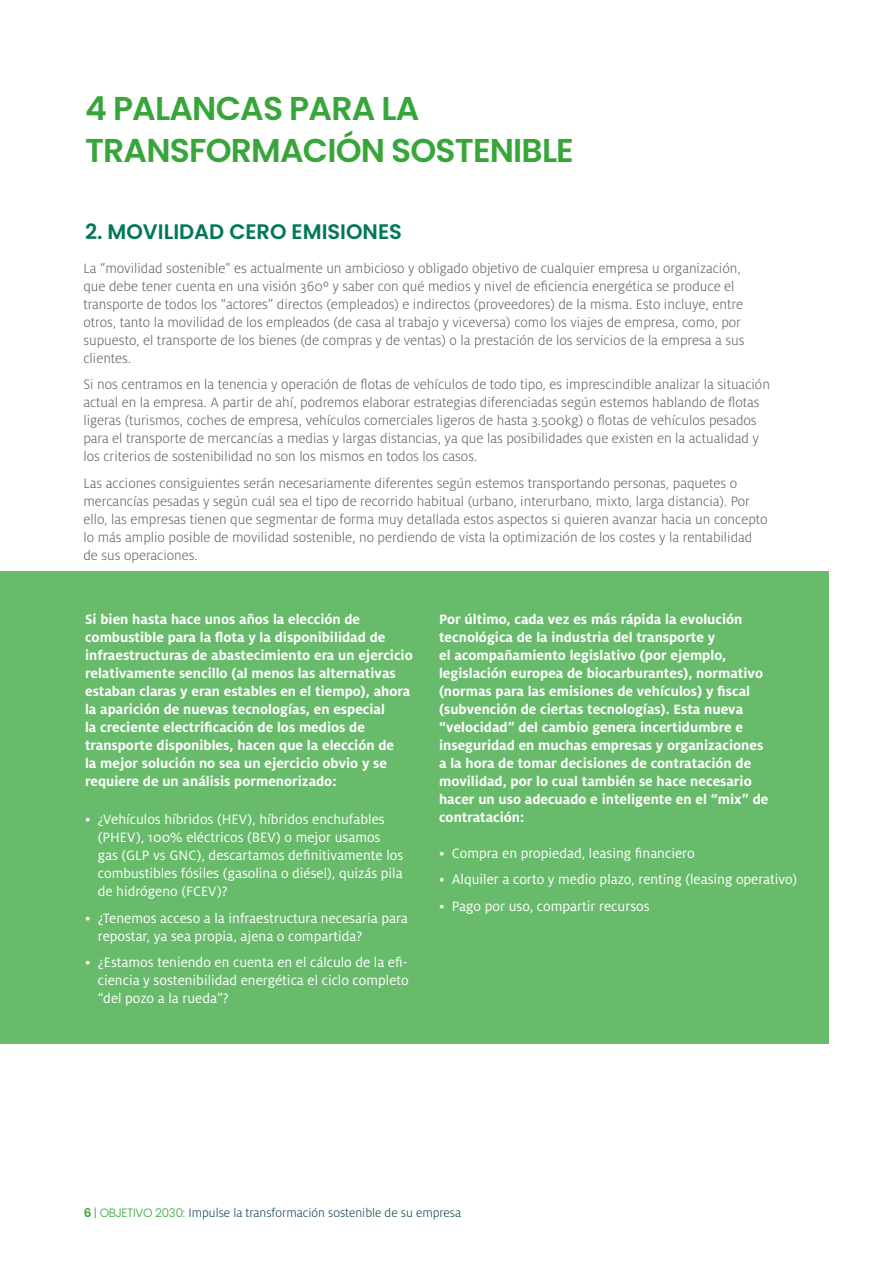
<style>
.page{position:relative;width:893px;height:1263px;background:#fff}
.page>*{position:absolute;margin:0;border:0;box-sizing:border-box;transform-origin:0 0}
.t1{font:600 33px/42px "Poppins";letter-spacing:-.025em;color:#38a53b}
.t2{font:600 21px "Poppins";color:#007858}
.t3{font:300 15px/18px "Milo OT";color:#5e5e5e}
.t4{font:700 15px/18px "Milo Pro";color:#fff}
.t5{font:15px/18px "Milo Pro";color:#fff}
.t6{font:300 13.5px "Milo OT";color:#023c4b}
.s1{font-family:"Poppins";font-weight:600;font-size:12px;color:#38a53b}
.s2{font-family:"Poppins";font-size:12px;color:#38a53b}
</style>
<div class="page">
<div style="left:0;top:571px;width:829px;height:473px;background:#69bb6c"></div>
<h1 class="t1" style="left:85px;top:87px;width:490px">4 PALANCAS PARA LA<br>TRANSFORMACIÓN SOSTENIBLE</h1>
<h2 class="t2" style="left:85px;top:219px;width:318px">2. MOVILIDAD CERO EMISIONES</h2>
<p class="t3" style="left:83px;top:259px;width:662px">La “movilidad sostenible” es actualmente un ambicioso y obligado objetivo de cualquier empresa u organización, que debe tener cuenta en una visión 360º y saber con qué medios y nivel de eficiencia energética se produce el transporte de todos los “actores” directos (empleados) e indirectos (proveedores) de la misma. Esto incluye, entre otros, tanto la movilidad de los empleados (de casa al trabajo y viceversa) como los viajes de empresa, como, por supuesto, el transporte de los bienes (de compras y de ventas) o la prestación de los servicios de la empresa a sus clientes.</p>
<p class="t3" style="left:83px;top:376px;width:688px">Si nos centramos en la tenencia y operación de flotas de vehículos de todo tipo, es imprescindible analizar la situación actual en la empresa. A partir de ahí, podremos elaborar estrategias diferenciadas según estemos hablando de flotas ligeras (turismos, coches de empresa, vehículos comerciales ligeros de hasta 3.500kg) o flotas de vehículos pesados para el transporte de mercancías a medias y largas distancias, ya que las posibilidades que existen en la actualidad y los criterios de sostenibilidad no son los mismos en todos los casos.</p>
<p class="t3" style="left:83px;top:474px;width:686px">Las acciones consiguientes serán necesariamente diferentes según estemos transportando personas, paquetes o mercancías pesadas y según cuál sea el tipo de recorrido habitual (urbano, interurbano, mixto, larga distancia). Por ello, las empresas tienen que segmentar de forma muy detallada estos aspectos si quieren avanzar hacia un concepto lo más amplio posible de movilidad sostenible, no perdiendo de vista la optimización de los costes y la rentabilidad de sus operaciones.</p>
<p class="t4" style="left:85px;top:611px;width:329px">Si bien hasta hace unos años la elección de combustible para la flota y la disponibilidad de infraestructuras de abastecimiento era un ejercicio relativamente sencillo (al menos las alternativas estaban claras y eran estables en el tiempo), ahora la aparición de nuevas tecnologías, en especial<br>la creciente electrificación de los medios de transporte disponibles, hacen que la elección de<br>la mejor solución no sea un ejercicio obvio y se requiere de un análisis pormenorizado:</p>
<p class="t4" style="left:439px;top:611px;width:331px">Por último, cada vez es más rápida la evolución tecnológica de la industria del transporte y<br>el acompañamiento legislativo (por ejemplo, legislación europea de biocarburantes), normativo (normas para las emisiones de vehículos) y fiscal (subvención de ciertas tecnologías). Esta nueva “velocidad” del cambio genera incertidumbre e inseguridad en muchas empresas y organizaciones a la hora de tomar decisiones de contratación de movilidad, por lo cual también se hace necesario hacer un uso adecuado e inteligente en el “mix” de</p>
<p class="t5" style="left:85px;top:810px;width:301px">• ¿Vehículos híbridos (HEV), híbridos enchufables</p>
<p class="t4" style="left:439px;top:809px;width:87px">contratación:</p>
<p class="t5" style="left:98px;top:828px;width:307px">(PHEV), 100% eléctricos (BEV) o mejor usamos gas (GLP vs GNC), descartamos definitivamente los combustibles fósiles (gasolina o diésel), quizás pila de hidrógeno (FCEV)?</p>
<p class="t5" style="left:98px;top:909px;width:311px;text-indent:-13px">• ¿Tenemos acceso a la infraestructura necesaria para repostar, ya sea propia, ajena o compartida?</p>
<p class="t5" style="left:98px;top:954px;width:312px;text-align:justify;text-indent:-13px">• ¿Estamos teniendo en cuenta en el cálculo de la efi&shy;ciencia y sostenibilidad energética el ciclo completo “del pozo a la rueda”?</p>
<p class="t5" style="left:439px;top:844px;width:257px">• Compra en propiedad, leasing financiero</p>
<p class="t5" style="left:439px;top:871px;width:360px">• Alquiler a corto y medio plazo, renting (leasing operativo)</p>
<p class="t5" style="left:439px;top:897px;width:212px">• Pago por uso, compartir recursos</p>
<p class="t6" style="left:84px;top:1206px;width:379px"><span class="s1">6</span> <span class="s2">| OBJETIVO 2030:</span> Impulse la transformación sostenible de su empresa</p>
</div>
